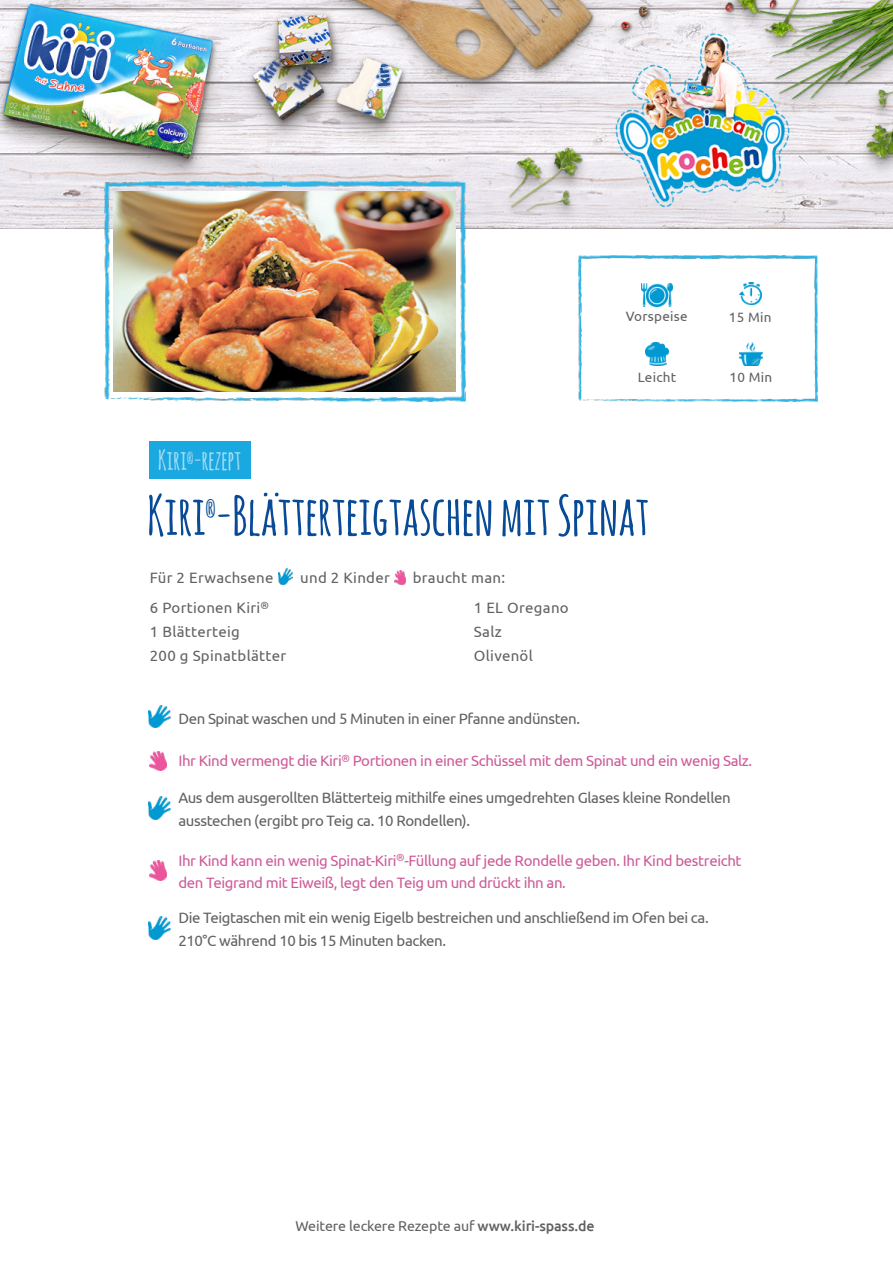
<style>
.page{position:relative;width:893px;height:1263px;background:#fff}
.page>*{position:absolute;margin:0;border:0;box-sizing:border-box;transform-origin:0 0}
.t1{font:700 54px "Amatic SC";letter-spacing:-.015em;color:#084a96}
.t2{font:700 27px "Amatic SC";letter-spacing:-.02em;color:#aadcf5}
.t3{font:700 18px "Amatic SC";color:#084a96}
.t4{font:15px/22.5px "Ubuntu";letter-spacing:-.025em;color:#616161}
.t5{font:15px/22.5px "Ubuntu";letter-spacing:-.025em;color:#cd5b98}
.t6{font:15px "Ubuntu";letter-spacing:.02em;color:#616161}
.t7{font:14.25px "Ubuntu";letter-spacing:-.01em;color:#616161}
.t8{font:13.5px "Ubuntu";letter-spacing:.02em;color:#616161}
.t9{font:700 12px "Amatic SC";color:#aadcf5}
.s1{font-weight:500}
</style>
<div class="page">
<img style="left:0;top:0;width:893px;height:229px">
<img style="left:104px;top:182px;width:362px;height:220px">
<img style="left:578px;top:255px;width:240px;height:147px">
<img style="left:642px;top:283px;width:30px;height:23px">
<img style="left:739px;top:282px;width:23px;height:23px">
<img style="left:645px;top:342px;width:23px;height:23px">
<img style="left:739px;top:342px;width:23px;height:23px">
<div style="left:149px;top:442px;width:102px;height:37px;background:#1aa8e1"></div>
<img style="left:149px;top:705px;width:21px;height:23px">
<img style="left:278px;top:569px;width:15px;height:15px">
<img style="left:150px;top:751px;width:17px;height:19px">
<svg style="left:394px;top:571px;width:12px;height:13px"></svg>
<img style="left:149px;top:796px;width:21px;height:23px">
<img style="left:150px;top:861px;width:17px;height:19px">
<img style="left:149px;top:917px;width:21px;height:22px">
<img style="left:114px;top:192px;width:341px;height:199px">
<p class="t8" style="left:626px;top:308px;width:64px">Vorspeise</p>
<p class="t8" style="left:729px;top:309px;width:44px">15 Min</p>
<p class="t2" style="left:158px;top:441px;width:85px">Kiri -rezept</p>
<p class="t9" style="left:187px;top:450px;width:8px">®</p>
<p class="t8" style="left:638px;top:369px;width:40px">Leicht</p>
<p class="t8" style="left:729px;top:369px;width:44px">10 Min</p>
<p class="t1" style="left:147px;top:477px;width:504px">Kiri -Blätterteigtaschen mit Spinat</p>
<p class="t3" style="left:205px;top:496px;width:12px">®</p>
<p class="t6" style="left:150px;top:569px;width:125px">Für 2 Erwachsene</p>
<p class="t6" style="left:300px;top:569px;width:91px">und 2 Kinder</p>
<p class="t6" style="left:413px;top:569px;width:94px">braucht man:</p>
<p class="t6" style="left:150px;top:599px;width:121px">6 Portionen Kiri<sup>®</sup></p>
<p class="t6" style="left:474px;top:599px;width:96px">1 EL Oregano</p>
<p class="t6" style="left:150px;top:623px;width:91px">1 Blätterteig</p>
<p class="t4" style="left:474px;top:620px;width:29px">Salz</p>
<p class="t6" style="left:150px;top:647px;width:138px">200 g Spinatblätter</p>
<p class="t6" style="left:474px;top:647px;width:60px">Olivenöl</p>
<p class="t4" style="left:178px;top:707px;width:403px">Den Spinat waschen und 5 Minuten in einer Pfanne andünsten.</p>
<p class="t5" style="left:178px;top:749px;width:575px">Ihr Kind vermengt die Kiri<sup>®</sup> Portionen in einer Schüssel mit dem Spinat und ein wenig Salz.</p>
<p class="t4" style="left:178px;top:786px;width:554px">Aus dem ausgerollten Blätterteig mithilfe eines umgedrehten Glases kleine Rondellen ausstechen (ergibt pro Teig ca. 10 Rondellen).</p>
<p class="t5" style="left:178px;top:849px;width:565px">Ihr Kind kann ein wenig Spinat-Kiri<sup>®</sup>-Füllung auf jede Rondelle geben. Ihr Kind bestreicht den Teigrand mit Eiweiß, legt den Teig um und drückt ihn an.</p>
<p class="t4" style="left:178px;top:906px;width:532px">Die Teigtaschen mit ein wenig Eigelb bestreichen und anschließend im Ofen bei ca.<br>210°C während 10 bis 15 Minuten backen.</p>
<p class="t7" style="left:295px;top:1217px;width:300px">Weitere leckere Rezepte auf <span class="s1">www.kiri-spass.de</span></p>
</div>
